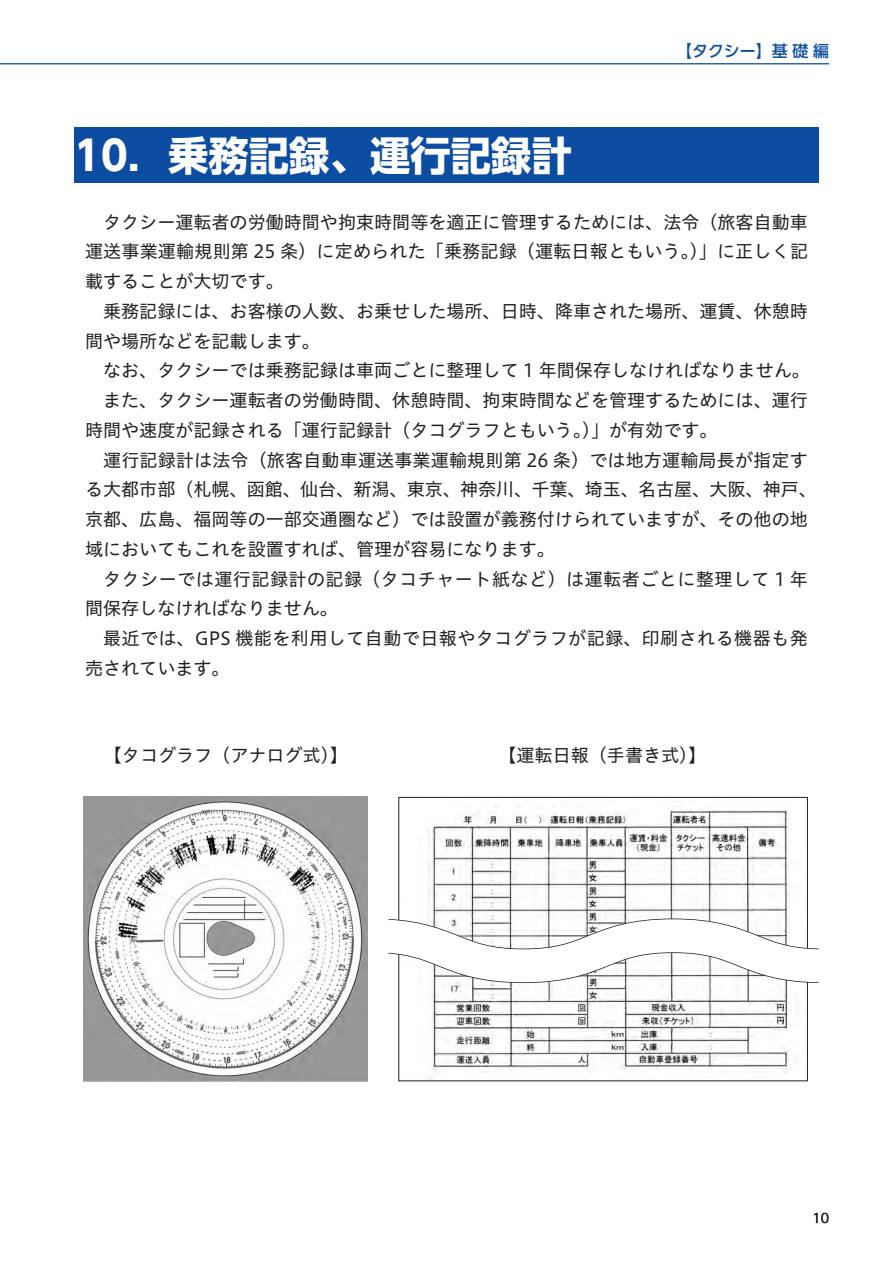
<style>
.page{position:relative;width:893px;height:1263px;background:#fff}
.page>*{position:absolute;margin:0;border:0;box-sizing:border-box;transform-origin:0 0}
.t1{font:700 40.35px "UD Shin Go Pro";color:#fff}
.t2{font:18px/29.7px "Hiragino UD Sans Std W4";color:#231f20;text-align:justify}
.t3{font:18px "Hiragino UD Sans Std W4";letter-spacing:.025em;color:#231f20}
.t4{font:500 15.9px "UD Shin Go Pro";color:#0d4da1}
.t5{font:12.75px "UD Shin M Go Pro";color:#231f20}
</style>
<div class="page">
<hr style="left:0;top:63px;width:829px;height:1px;background:#0d4da1">
<div style="left:74px;top:128px;width:745px;height:55px;background:#0d4da1"></div>
<img style="left:84px;top:797px;width:284px;height:284px">
<img style="left:427px;top:806px;width:364px;height:267px">
<div style="left:398px;top:797px;width:410px;height:155px;border:1px solid #231f20"></div>
<svg style="left:388px;top:918px;width:431px;height:66px"></svg>
<h1 class="t1" style="left:74px;top:122px;width:499px">10．乗務記録、運行記録計</h1>
<p class="t4" style="left:676px;top:38px;width:155px">【タクシー】基礎編</p>
<p class="t2" style="left:85px;top:206px;width:724px;text-indent:18px">タクシー運転者の労働時間や拘束時間等を適正に管理するためには、法令（旅客自動車運送事業運輸規則第 25 条）に定められた「乗務記録（運転日報ともいう。）」に正しく記載することが大切です。</p>
<p class="t2" style="left:85px;top:295px;width:724px;text-indent:18px">乗務記録には、お客様の人数、お乗せした場所、日時、降車された場所、運賃、休憩時間や場所などを記載します。</p>
<p class="t2" style="left:103px;top:355px;width:708px">なお、タクシーでは乗務記録は車両ごとに整理して 1 年間保存しなければなりません。</p>
<p class="t2" style="left:103px;top:384px;width:706px">また、タクシー運転者の労働時間、休憩時間、拘束時間などを管理するためには、運行</p>
<p class="t2" style="left:85px;top:414px;width:634px">時間や速度が記録される「運行記録計（タコグラフともいう。）」が有効です。</p>
<p class="t2" style="left:103px;top:444px;width:706px">運行記録計は法令（旅客自動車運送事業運輸規則第 26 条）では地方運輸局長が指定す</p>
<p class="t2" style="left:85px;top:474px;width:733px">る大都市部（札幌、函館、仙台、新潟、東京、神奈川、千葉、埼玉、名古屋、大阪、神戸、</p>
<p class="t2" style="left:85px;top:503px;width:724px">京都、広島、福岡等の一部交通圏など）では設置が義務付けられていますが、その他の地</p>
<p class="t2" style="left:85px;top:533px;width:471px">域においてもこれを設置すれば、管理が容易になります。</p>
<p class="t3" style="left:103px;top:565px;width:706px">タクシーでは運行記録計の記録（タコチャート紙など）は運転者ごとに整理して 1 年</p>
<p class="t2" style="left:85px;top:593px;width:254px">間保存しなければなりません。</p>
<p class="t3" style="left:103px;top:625px;width:706px">最近では、GPS 機能を利用して自動で日報やタコグラフが記録、印刷される機器も発</p>
<p class="t2" style="left:85px;top:652px;width:146px">売されています。</p>
<p class="t2" style="left:104px;top:739px;width:245px">【タコグラフ（アナログ式）】</p>
<p class="t2" style="left:498px;top:739px;width:209px">【運転日報（手書き式）】</p>
<p class="t5" style="left:812px;top:1208px;width:18px">10</p>
</div>
